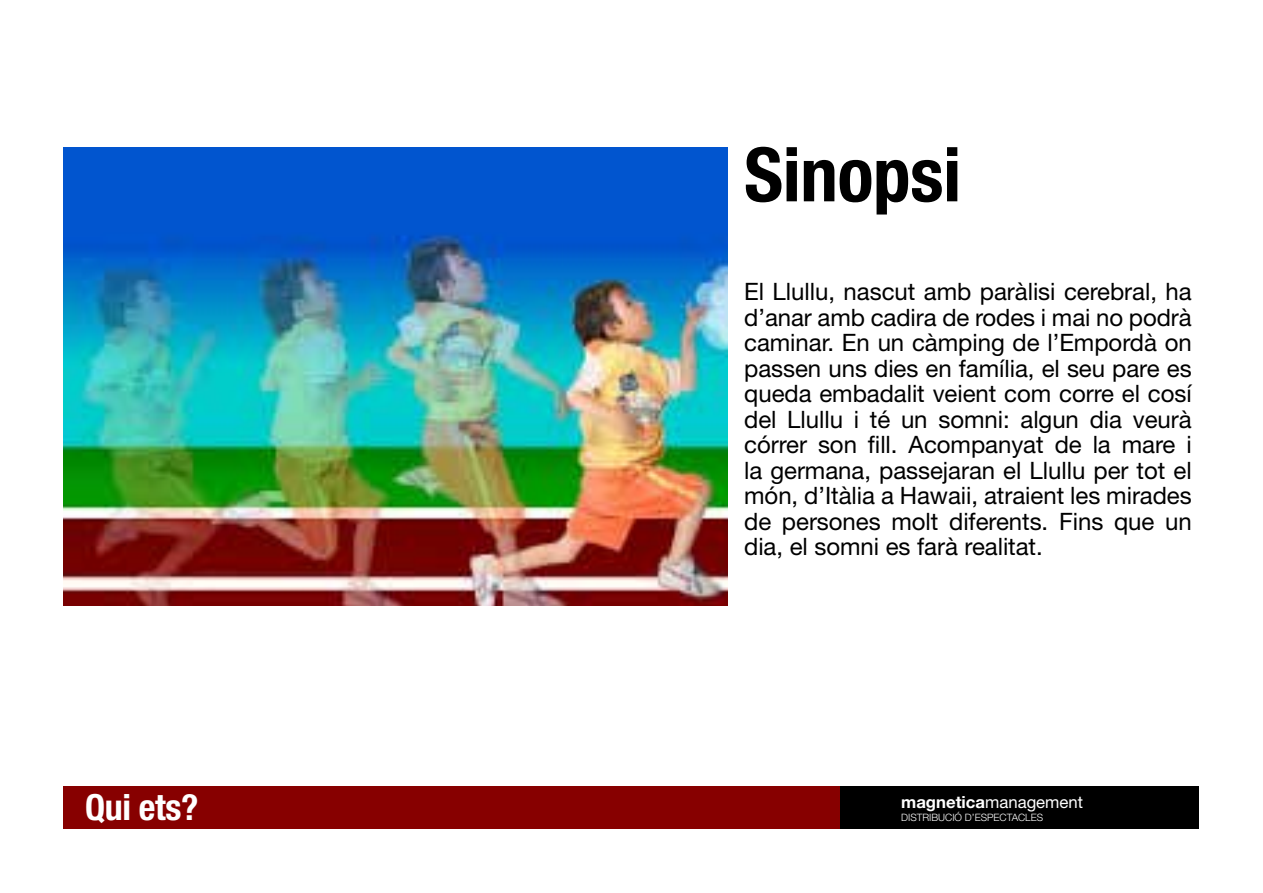
<style>
.page{position:relative;width:1263px;height:893px;background:#fff}
.page>*{position:absolute;margin:0;border:0;box-sizing:border-box;transform-origin:0 0}
.t1{font:700 condensed 75px "Helvetica Neue LT Std";letter-spacing:-.005em;color:#000}
.t2{font:700 condensed 36px "Helvetica Neue LT Std";letter-spacing:-.01em;color:#fff}
.t3{font:24px/25.5px "Helvetica Neue LT Std";color:#000;text-align:justify}
.t4{font:16.8px "Helvetica Neue LT Std";color:#fff}
.t5{font:300 10.2px "Helvetica Neue LT Std";color:#fff}
.s1{font-weight:700}
</style>
<div class="page">
<div style="left:64px;top:787px;width:778px;height:42px;background:#870000"></div>
<div style="left:840px;top:787px;width:359px;height:42px;background:#000"></div>
<img style="left:64px;top:148px;width:663px;height:458px">
<h2 class="t2" style="left:85px;top:785px;width:115px">Qui ets?</h2>
<h1 class="t1" style="left:744px;top:129px;width:218px">Sinopsi</h1>
<p class="t3" style="left:744px;top:279px;width:449px">El Llullu, nascut amb paràlisi cerebral, ha d’anar amb cadira de rodes i mai no podrà caminar. En un càmping de l’Empordà on passen uns dies en família, el seu pare es queda embadalit veient com corre el cosí del Llullu i té un somni: algun dia veurà córrer son fill. Acompanyat de la mare i la germana, passejaran el Llullu per tot el món, d’Itàlia a Hawaii, atraient les mirades de persones molt diferents. Fins que un dia, el somni es farà realitat.</p>
<p class="t4" style="left:901px;top:792px;width:183px"><span class="s1">magnetica</span>management</p>
<p class="t5" style="left:901px;top:811px;width:144px">DISTRIBUCIÓ D’ESPECTACLES</p>
</div>
